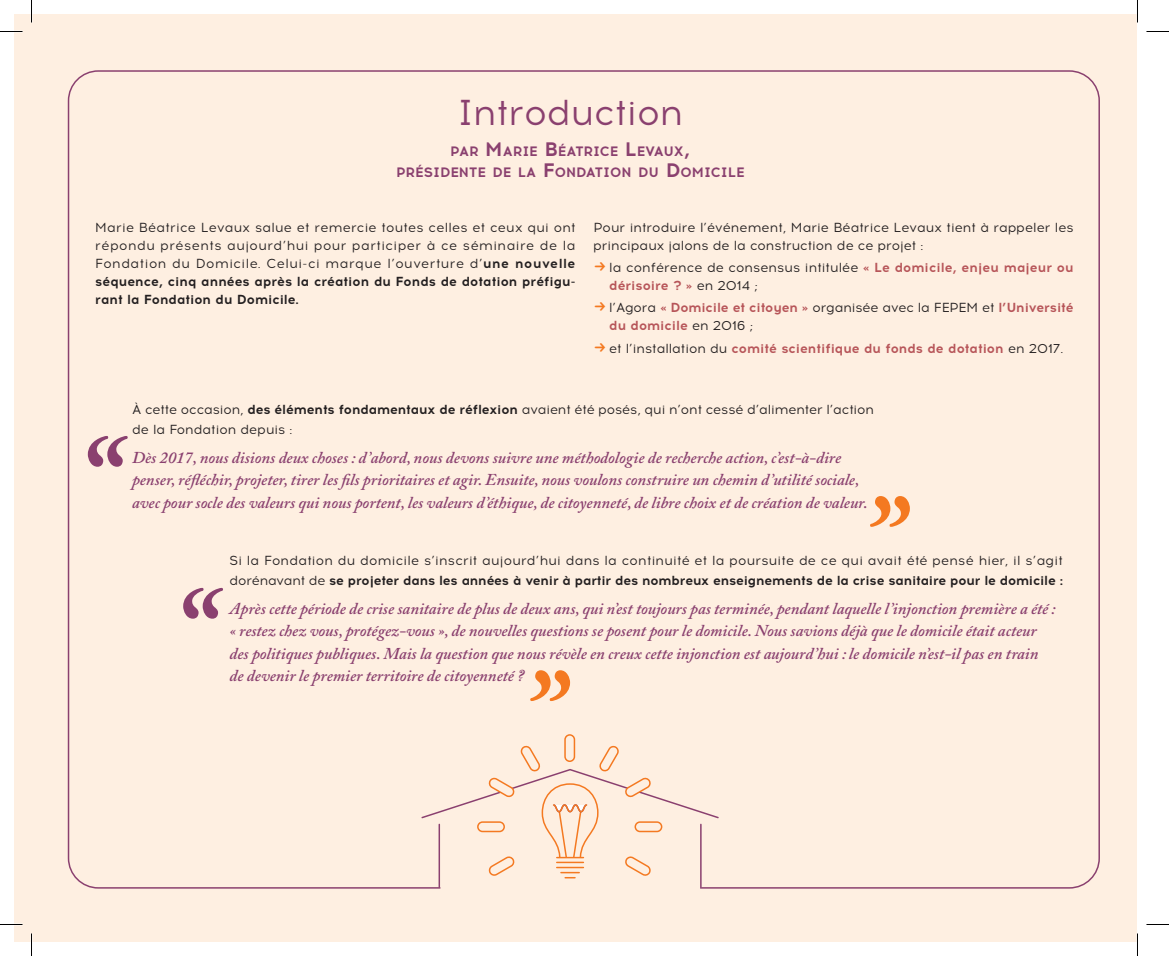
<style>
.page{position:relative;width:1169px;height:956px;background:#fff}
.page>*{position:absolute;margin:0;border:0;box-sizing:border-box;transform-origin:0 0}
.t1{font:36px "Acrom";color:#8a406f}
.BODY_fondation{font:italic 600 16.5px/22.5px "Adobe Caslon Pro";color:#8a406f}
.t2{font:700 13.65px/20.5px "Acrom";color:#8a406f;text-align:center}
.BODY_2022{font:13.2px/18px "Acrom";letter-spacing:.005em;color:#231f20}
.BODY_2022-2{font:700 13.2px/18px "Acrom";color:#b75559}
.s1{font-size:19.5px}
.s2{font-weight:700}
.s3{font-weight:700;color:#b75559}
.s4{font-weight:400;color:#231f20}
</style>
<div class="page">
<div style="left:14px;top:14px;width:1123px;height:927px;background:#feefe1"></div>
<svg style="left:88px;top:436px;width:40px;height:31px"></svg>
<svg style="left:870px;top:496px;width:40px;height:31px"></svg>
<svg style="left:183px;top:588px;width:40px;height:31px"></svg>
<svg style="left:530px;top:670px;width:40px;height:31px"></svg>
<div style="left:564px;top:734px;width:11px;height:28px;border:2px solid #f47921;border-radius:5px"></div>
<svg style="left:420px;top:744px;width:300px;height:144px"></svg>
<hr style="left:0;top:923px;width:22px;height:2px;background:#fff">
<hr style="left:1136px;top:0;width:2px;height:23px;background:#fff">
<hr style="left:1136px;top:933px;width:2px;height:23px;background:#fff">
<svg style="left:0;top:31px;width:22px;height:1px"></svg>
<svg style="left:1146px;top:31px;width:23px;height:1px"></svg>
<svg style="left:0;top:924px;width:22px;height:1px"></svg>
<svg style="left:1146px;top:924px;width:23px;height:1px"></svg>
<svg style="left:31px;top:0;width:1px;height:23px"></svg>
<svg style="left:31px;top:933px;width:1px;height:23px"></svg>
<svg style="left:1137px;top:0;width:1px;height:23px"></svg>
<svg style="left:1137px;top:933px;width:1px;height:23px"></svg>
<p class="t1" style="left:457px;top:89px;width:228px">Introduction</p>
<p class="t2" style="left:396px;top:141px;width:350px">PAR <span class="s1">M</span>ARIE <span class="s1">B</span>ÉATRICE <span class="s1">L</span>EVAUX<span class="s1">,<br></span>PRÉSIDENTE DE LA <span class="s1">F</span>ONDATION DU <span class="s1">D</span>OM ICILE</p>
<p class="BODY_2022" style="left:95px;top:219px;width:482px;text-align:justify">Marie Béatrice Levaux salue et remercie toutes celles et ceux qui ont répondu présents aujourd’hui pour participer à ce séminaire de la Fondation du Domicile. Celui-ci marque l’ouverture d’<span class="s2">une nouvelle séquence, cinq années après la création du Fonds de dotation préfigu&shy;rant la Fondation du Domicile.</span></p>
<p class="BODY_2022" style="left:593px;top:219px;width:482px">Pour introduire l’événement, Marie Béatrice Levaux tient à rappeler les principaux jalons de la construction de ce projet :</p>
<p class="BODY_2022" style="left:609px;top:259px;width:466px">la conférence de consensus intitulée <span class="s3">« Le domicile, enjeu majeur ou dérisoire ? »</span> en 2014 ;</p>
<p class="BODY_2022-2" style="left:609px;top:299px;width:466px"><span class="s4">l’Agora</span> « Domicile et citoyen » <span class="s4">organisée avec la FEPEM et</span> l’Université du domicile <span class="s4">en 2016 ;</span></p>
<p class="BODY_2022-2" style="left:609px;top:339px;width:455px"><span class="s4">et l’installation du</span> comité scientifique du fonds de dotation <span class="s4">en 2017.</span></p>
<p class="BODY_2022" style="left:132px;top:400px;width:743px;line-height:19.5px">À cette occasion, <span class="s2">des éléments fondamentaux de réflexion</span> avaient été posés, qui n’ont cessé d’alimenter l’action de la Fondation depuis :</p>
<p class="BODY_fondation" style="left:132px;top:446px;width:737px">Dès 2017, nous disions deux choses : d’abord, nous devons suivre une méthodologie de recherche action, c’est-à-dire penser, réfléchir, projeter, tirer les fils prioritaires et agir. Ensuite, nous voulons construire un chemin d’utilité sociale, avec pour socle des valeurs qui nous portent, les valeurs d’éthique, de citoyenneté, de libre choix et de création de valeur.</p>
<p class="BODY_2022" style="left:230px;top:552px;width:835px;line-height:19.5px">Si la Fondation du domicile s’inscrit aujourd’hui dans la continuité et la poursuite de ce qui avait été pensé hier, il s’agit dorénavant de <span class="s2">se projeter dans les années à venir à partir des nombreux enseignements de la crise sanitaire pour le domicile :</span></p>
<p class="BODY_fondation" style="left:230px;top:597px;width:827px">Après cette période de crise sanitaire de plus de deux ans, qui n’est toujours pas terminée, pendant laquelle l’injonction première a été : « restez chez vous, protégez-vous », de nouvelles questions se posent pour le domicile. Nous savions déjà que le domicile était acteur des politiques publiques. Mais la question que nous révèle en creux cette injonction est aujourd’hui : le domicile n’est-il pas en train de devenir le premier territoire de citoyenneté ?</p>
</div>
